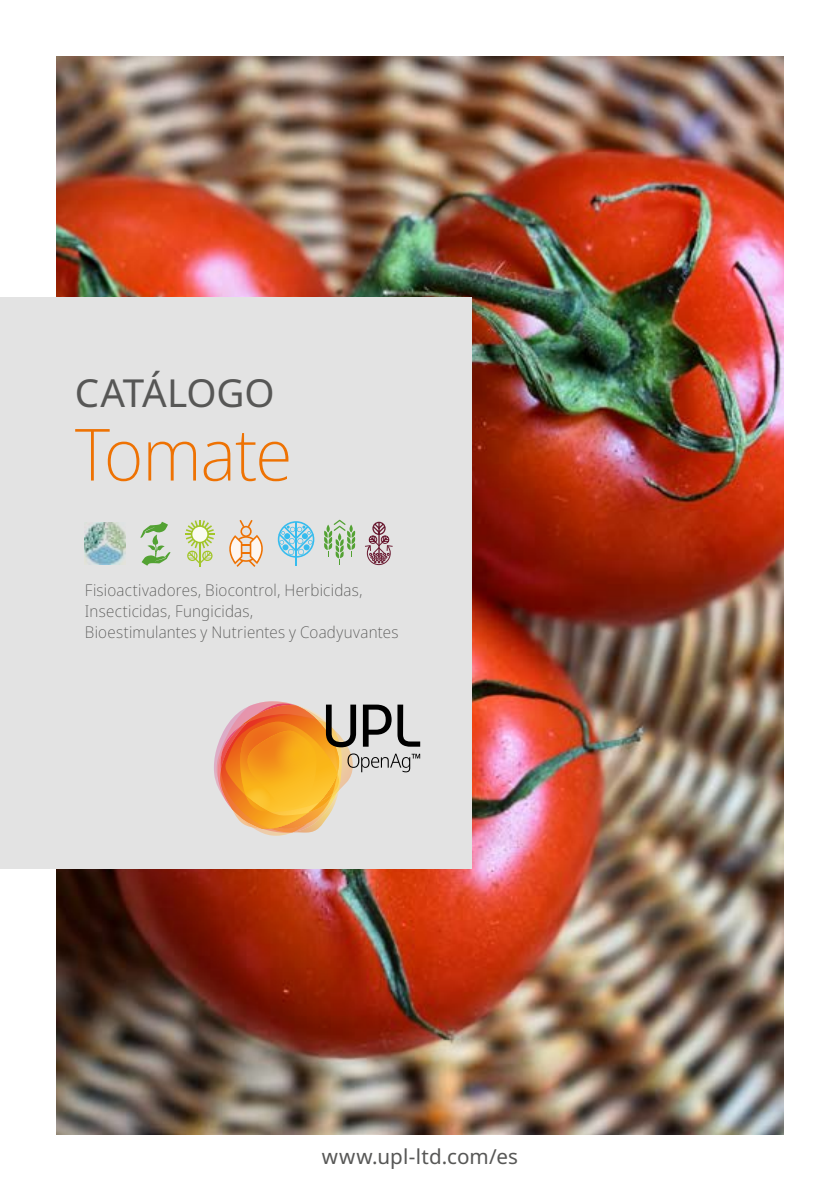
<style>
.page{position:relative;width:840px;height:1191px;background:#fff}
.page>*{position:absolute;margin:0;border:0;box-sizing:border-box;transform-origin:0 0}
.t1{font:200 72px "Noto Sans Display";letter-spacing:-.015em;color:#ee7203}
.t2{font:38.6px "Noto Sans";letter-spacing:-.005em;color:#575756}
.t3{font:20.6px "Noto Sans";letter-spacing:.005em;color:#575756}
.t4{font:200 16.2px/21.4px "Noto Sans Display";letter-spacing:.015em;color:#575756}
</style>
<div class="page">
<img style="left:57px;top:57px;width:725px;height:1077px">
<div style="left:0;top:297px;width:471px;height:572px;background:#e3e3e3"></div>
<svg style="left:214px;top:701px;width:206px;height:134px"></svg>
<svg style="left:229px;top:520px;width:34px;height:47px"></svg>
<hr style="left:295px;top:522px;width:2px;height:43px;background:#36bcee">
<svg style="left:277px;top:521px;width:37px;height:36px"></svg>
<svg style="left:365px;top:521px;width:27px;height:44px"></svg>
<svg style="left:140px;top:521px;width:30px;height:45px"></svg>
<img style="left:85px;top:523px;width:40px;height:41px">
<hr style="left:199px;top:534px;width:1px;height:33px;background:#a2c629">
<svg style="left:185px;top:520px;width:29px;height:44px"></svg>
<svg style="left:324px;top:520px;width:31px;height:44px"></svg>
<h2 class="t2" style="left:75px;top:365px;width:201px">CATÁLOGO</h2>
<h1 class="t1" style="left:75px;top:403px;width:219px">Tomate</h1>
<p class="t4" style="left:85px;top:579px;width:315px">Fisioactivadores, Biocontrol, Herbicidas,<br>Insecticidas, Fungicidas,<br>Bioestimulantes y Nutrientes y Coadyuvantes</p>
<p class="t3" style="left:322px;top:1142px;width:197px">www.upl-ltd.com/es</p>
</div>
